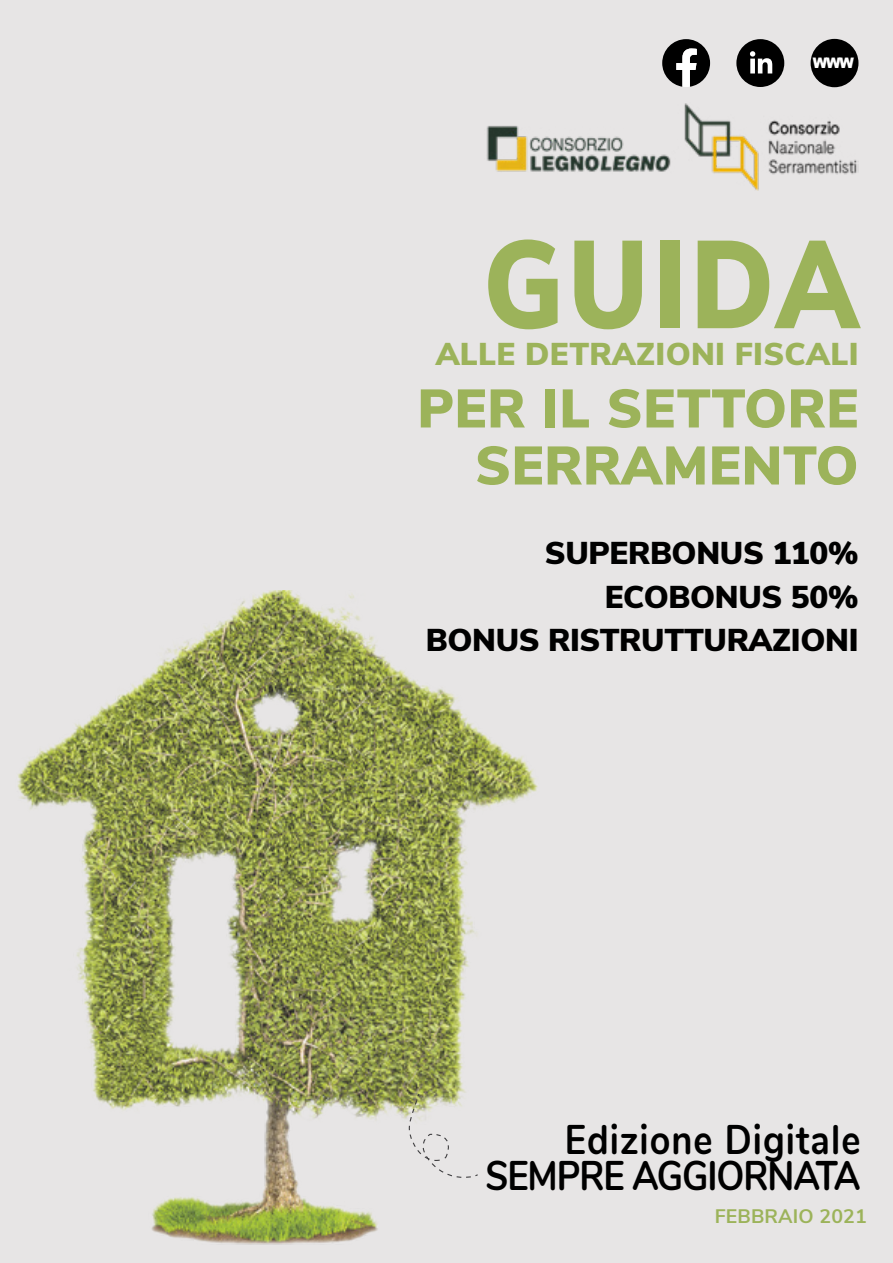
<style>
.page{position:relative;width:893px;height:1263px;background:#e7e5e5}
.page>*{position:absolute;margin:0;border:0;box-sizing:border-box;transform-origin:0 0}
.t1{font:900 124.2px "Nunito Sans";letter-spacing:.04em;color:#9cb35a;scale:.87 1}
.t2{font:900 54px/57px "Nunito Sans";letter-spacing:.01em;color:#9cb35a;text-align:right}
.t3{font:700 41.4px/36px "Nunito";color:#000;text-align:right;scale:.87 1}
.t4{font:900 31.5px/43.5px "Nunito Sans";letter-spacing:-.01em;color:#000;text-align:right}
.t5{font:900 31.5px "Nunito Sans";letter-spacing:.01em;color:#9cb35a}
.t6{font:700 19.5px "Nunito Sans";letter-spacing:.01em;color:#9cb35a}
.t7{font:900 14.55px "Arial";color:#fff}
</style>
<div class="page">
<img style="left:17px;top:590px;width:521px;height:655px">
<svg style="left:408px;top:1092px;width:71px;height:87px"></svg>
<div style="left:736px;top:39px;width:48px;height:48px;background:#000;border-radius:50%"></div>
<svg style="left:750px;top:51px;width:22px;height:22px"></svg>
<div style="left:811px;top:39px;width:47px;height:48px;background:#000;border-radius:50%"></div>
<svg style="left:662px;top:39px;width:48px;height:48px"></svg>
<img style="left:486px;top:103px;width:372px;height:88px">
<p class="t7" style="left:813px;top:52px;width:43px">WWW</p>
<h1 class="t1" style="left:483px;top:194px;width:433px">GUIDA</h1>
<p class="t5" style="left:436px;top:330px;width:424px">ALLE DETRAZIONI FISCALI</p>
<h2 class="t2" style="left:417px;top:378px;width:443px">PER IL SETTORE<br>SERRAMENTO</h2>
<p class="t4" style="left:426px;top:530px;width:434px">SUPERBONUS 110%<br>ECOBONUS 50%<br>BONUS RISTRUTTURAZIONI</p>
<h3 class="t3" style="left:485px;top:1119px;width:432px">Edizione Digitale<br>SEMPRE AGGIORNATA</h3>
<p class="t6" style="left:715px;top:1202px;width:154px">FEBBRAIO 2021</p>
</div>
